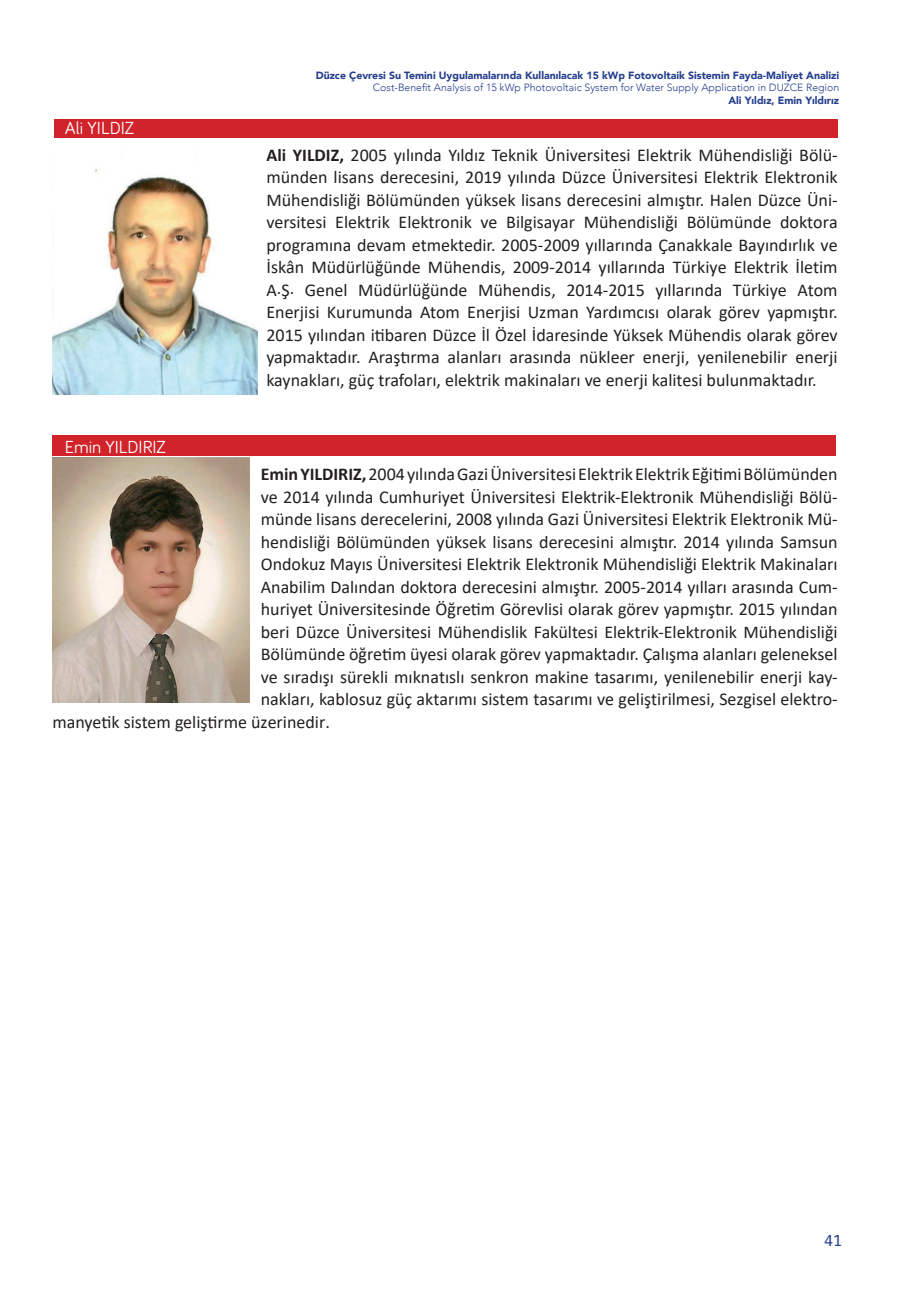
<style>
.page{position:relative;width:906px;height:1289px;background:#fff}
.page>*{position:absolute;margin:0;border:0;box-sizing:border-box;transform-origin:0 0}
.t1{font:18px/22.5px "Calibri";color:#231f20;text-align:justify}
.t2{font:18px "Bariol";color:#fff}
.t3{font:15px "Menlo";color:#253f8e}
.t4{font:900 10.5px "Avenir";color:#253f8e}
.t5{font:300 10.5px "Avenir";color:#253f8e}
.s1{font-weight:700}
</style>
<div class="page">
<img style="left:52px;top:168px;width:205px;height:226px">
<img style="left:52px;top:458px;width:197px;height:244px">
<div style="left:52px;top:435px;width:784px;height:21px;background:#d1232a"></div>
<div style="left:54px;top:119px;width:783px;height:18px;background:#d1232a"></div>
<p class="t2" style="left:65px;top:116px;width:71px">Ali YILDIZ</p>
<p class="t2" style="left:65px;top:434px;width:102px">Emin YILDIRIZ</p>
<p class="t4" style="left:316px;top:66px;width:525px">Düzce Çevresi Su Temini Uygulamalarında Kullanılacak 15 kWp Fotovoltaik Sistemin Fayda-Maliyet Analizi</p>
<p class="t5" style="left:373px;top:81px;width:468px">Cost-Benefit Analysis of 15 kWp Photovoltaic System for Water Supply Application in DUZCE Region</p>
<p class="t4" style="left:728px;top:91px;width:112px">Ali Yıldız, Emin Yıldırız</p>
<p class="t1" style="left:266px;top:143px;width:573px"><span class="s1">Ali YILDIZ,</span> 2005 yılında Yıldız Teknik Üniversitesi Elektrik Mühendisliği Bölü&shy;münden lisans derecesini, 2019 yılında Düzce Üniversitesi Elektrik Elektronik Mühendisliği Bölümünden yüksek lisans derecesini almıştır. Halen Düzce Üni&shy;versitesi Elektrik Elektronik ve Bilgisayar Mühendisliği Bölümünde doktora programına devam etmektedir. 2005-2009 yıllarında Çanakkale Bayındırlık ve İskân Müdürlüğünde Mühendis, 2009-2014 yıllarında Türkiye Elektrik İletim A.Ş. Genel Müdürlüğünde Mühendis, 2014-2015 yıllarında Türkiye Atom Enerjisi Kurumunda Atom Enerjisi Uzman Yardımcısı olarak görev yapmıştır.<br>2015 yılından itibaren Düzce İl Özel İdaresinde Yüksek Mühendis olarak görev yapmaktadır. Araştırma alanları arasında nükleer enerji, yenilenebilir enerji kaynakları, güç trafoları, elektrik makinaları ve enerji kalitesi bulunmaktadır.</p>
<p class="t1" style="left:261px;top:462px;width:578px"><span class="s1">Emin YILDIRIZ,</span> 2004 yılında Gazi Üniversitesi Elektrik Elektrik Eğitimi Bölümünden</p>
<p class="t1" style="left:261px;top:485px;width:578px">ve 2014 yılında Cumhuriyet Üniversitesi Elektrik-Elektronik Mühendisliği Bölü-</p>
<p class="t1" style="left:261px;top:507px;width:578px">münde lisans derecelerini, 2008 yılında Gazi Üniversitesi Elektrik Elektronik Mü-</p>
<p class="t1" style="left:261px;top:530px;width:578px">hendisliği Bölümünden yüksek lisans derecesini almıştır. 2014 yılında Samsun</p>
<p class="t1" style="left:261px;top:552px;width:578px">Ondokuz Mayıs Üniversitesi Elektrik Elektronik Mühendisliği Elektrik Makinaları</p>
<p class="t1" style="left:261px;top:575px;width:578px">Anabilim Dalından doktora derecesini almıştır. 2005-2014 yılları arasında Cum-</p>
<p class="t1" style="left:261px;top:597px;width:578px">huriyet Üniversitesinde Öğretim Görevlisi olarak görev yapmıştır. 2015 yılından</p>
<p class="t1" style="left:261px;top:620px;width:578px">beri Düzce Üniversitesi Mühendislik Fakültesi Elektrik-Elektronik Mühendisliği</p>
<p class="t1" style="left:261px;top:642px;width:578px">Bölümünde öğretim üyesi olarak görev yapmaktadır. Çalışma alanları geleneksel</p>
<p class="t1" style="left:261px;top:665px;width:578px">ve sıradışı sürekli mıknatıslı senkron makine tasarımı, yenilenebilir enerji kay-</p>
<p class="t1" style="left:261px;top:687px;width:578px">nakları, kablosuz güç aktarımı sistem tasarımı ve geliştirilmesi, Sezgisel elektro-</p>
<p class="t1" style="left:52px;top:710px;width:279px">manyetik sistem geliştirme üzerinedir.</p>
<p class="t3" style="left:824px;top:1230px;width:20px">41</p>
</div>
